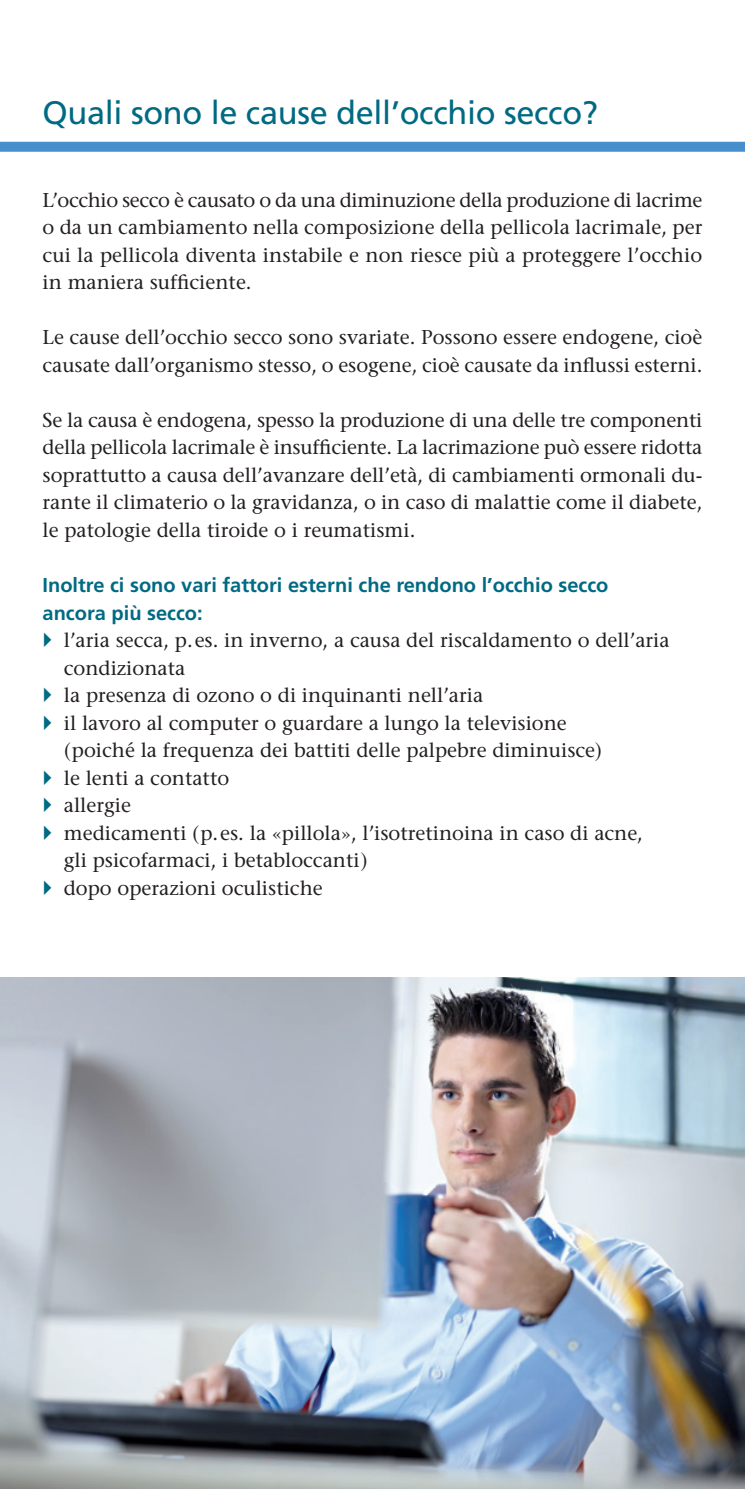
<style>
.page{position:relative;width:745px;height:1489px;background:#fff}
.page>*{position:absolute;margin:0;border:0;box-sizing:border-box;transform-origin:0 0}
.t1{font:32.5px "Frutiger";letter-spacing:-.01em;color:#006a83}
.t2{font:20px/27.5px "Stone Serif";color:#231f20;text-align:justify}
.t3{font:700 20px/27.5px "Frutiger";color:#006a83}
</style>
<div class="page">
<div style="left:0;top:142px;width:744px;height:10px;background:#468fcc"></div>
<img style="left:0;top:977px;width:744px;height:511px">
<h1 class="t1" style="left:43px;top:94px;width:557px">Quali sono le cause dell’occhio secco?</h1>
<p class="t2" style="left:43px;top:186px;width:661px">L’occhio secco è causato o da una diminuzione della produzione di lacrime o da un cambiamento nella composizione della pellicola lacrimale, per cui la pellicola diventa instabile e non riesce più a proteggere l’occhio in maniera sufficiente.</p>
<p class="t2" style="left:43px;top:324px;width:661px">Le cause dell’occhio secco sono svariate. Possono essere endogene, cioè causate dall’organismo stesso, o esogene, cioè causate da influssi esterni.</p>
<p class="t2" style="left:43px;top:406px;width:661px">Se la causa è endogena, spesso la produzione di una delle tre componenti della pellicola lacrimale è insufficiente. La lacrimazione può essere ridotta soprattutto a causa dell’avanzare dell’età, di cambiamenti ormonali du&shy;rante il climaterio o la gravidanza, o in caso di malattie come il diabete, le patologie della tiroide o i reumatismi.</p>
<p class="t3" style="left:43px;top:571px;width:567px">Inoltre ci sono vari fattori esterni che rendono l’occhio secco ancora più secco:</p>
<p class="t2" style="left:64px;top:626px;width:607px;text-align:left">l’aria secca, p.es. in inverno, a causa del riscaldamento o dell’aria condizionata<br>la presenza di ozono o di inquinanti nell’aria<br>il lavoro al computer o guardare a lungo la televisione<br>(poiché la frequenza dei battiti delle palpebre diminuisce)<br>le lenti a contatto<br>allergie<br>medicamenti (p.es. la «pillola», l’isotretinoina in caso di acne, gli psicofarmaci, i betabloccanti)<br>dopo operazioni oculistiche</p>
</div>
